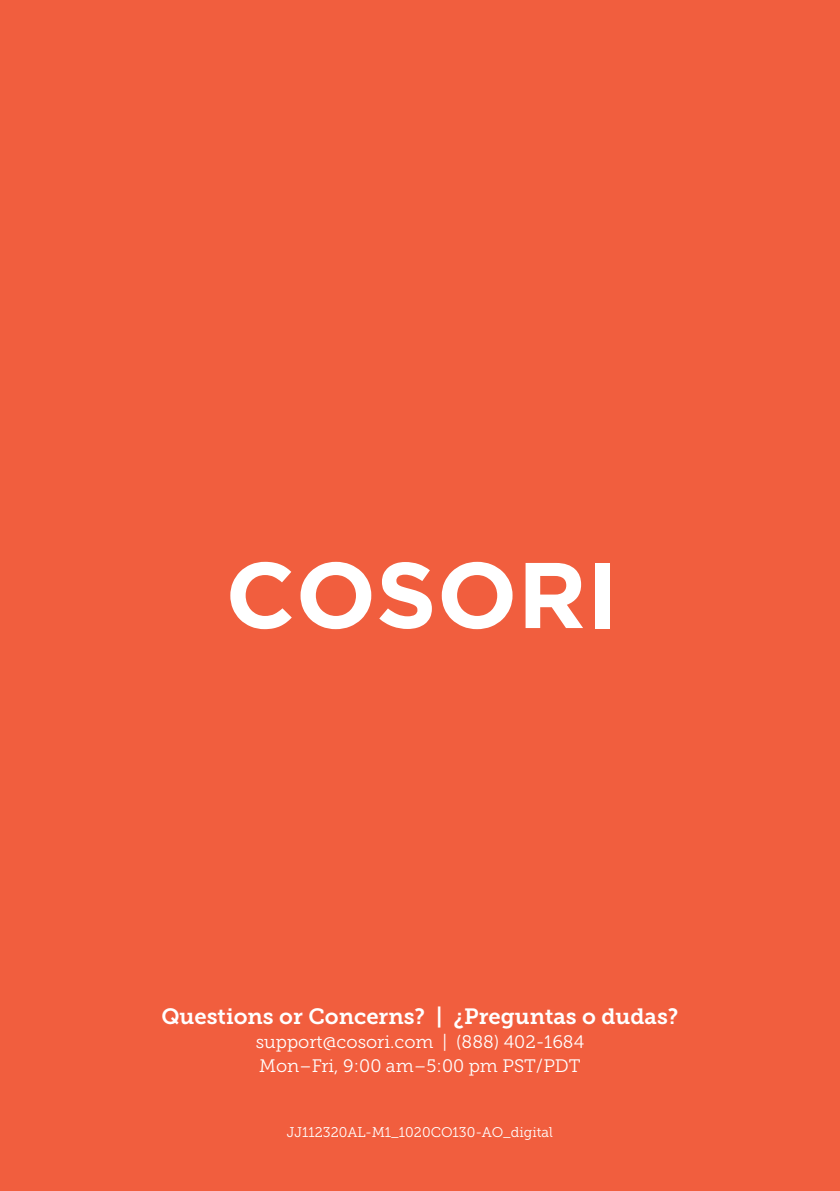
<style>
.page{position:relative;width:840px;height:1191px;background:#fff}
.page>*{position:absolute;margin:0;border:0;box-sizing:border-box;transform-origin:0 0}
.Support_Text{font:22px "Museo Slab 700";color:#fff}
.Support_Text-2{font:18px "Museo Slab 300";color:#fff}
.Support_Text-3{font:14px "Museo Slab 300";color:#fff}
</style>
<div class="page">
<div style="left:0;top:0;width:839px;height:1191px;background:#f15e3e"></div>
<svg style="left:230px;top:562px;width:61px;height:67px"></svg>
<svg style="left:300px;top:562px;width:71px;height:67px"></svg>
<svg style="left:379px;top:562px;width:52px;height:67px"></svg>
<svg style="left:441px;top:562px;width:71px;height:67px"></svg>
<svg style="left:525px;top:563px;width:57px;height:65px"></svg>
<div style="left:594px;top:563px;width:15px;height:65px;background:#fff"></div>
<p class="Support_Text" style="left:161px;top:1004px;width:518px">Questions or Concerns? | ¿Preguntas o dudas?</p>
<p class="Support_Text-2" style="left:255px;top:1032px;width:330px">support@cosori.com | (888) 402-1684</p>
<p class="Support_Text-2" style="left:259px;top:1056px;width:323px">Mon–Fri, 9:00 am–5:00 pm PST/PDT</p>
<p class="Support_Text-3" style="left:287px;top:1124px;width:267px">JJ112320AL-M1_1020CO130-AO_digital</p>
</div>
